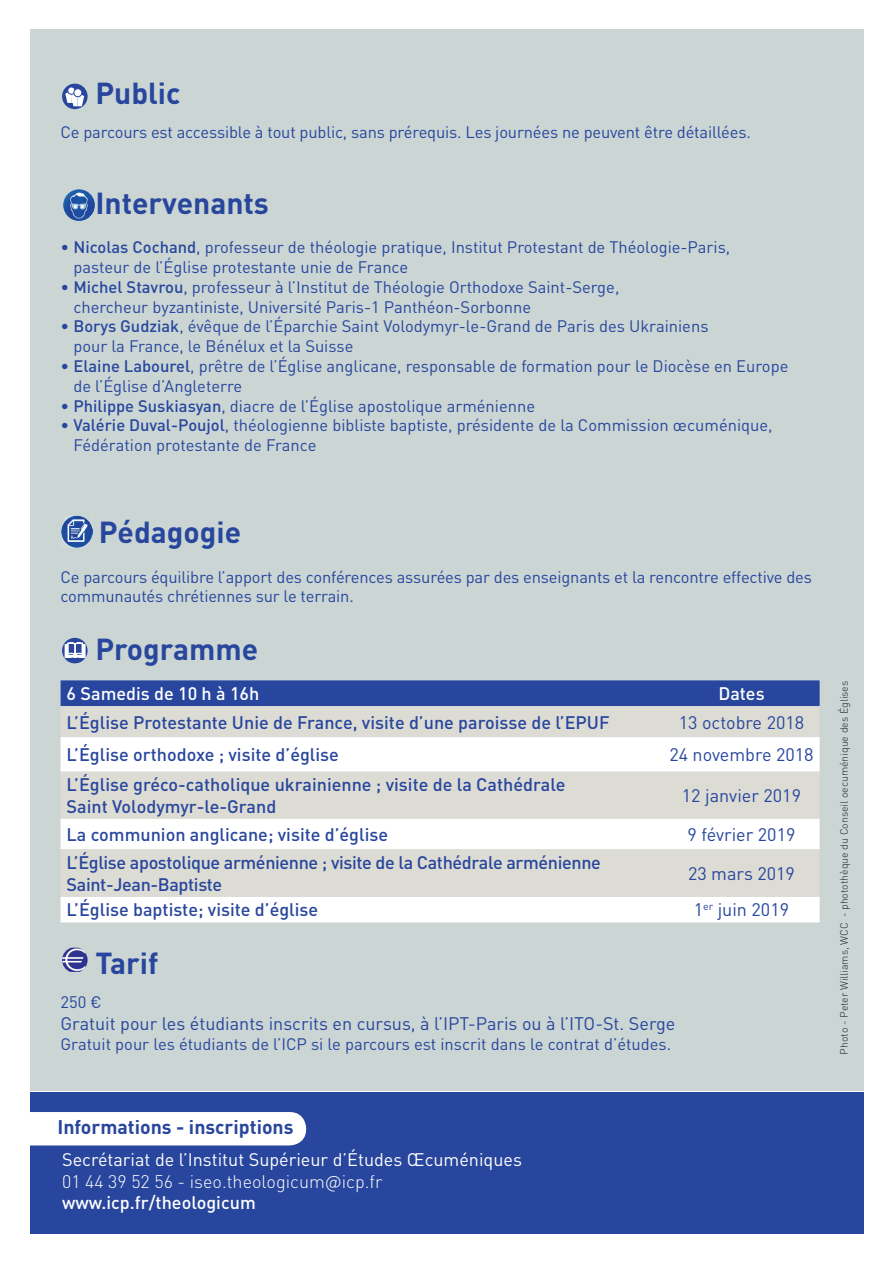
<style>
.page{position:relative;width:893px;height:1263px;background:#fff}
.page>*{position:absolute;margin:0;border:0;box-sizing:border-box;transform-origin:0 0}
.t1{font:700 30px "DINOT";color:#28469d}
.t2{font:700 19.5px "DINOT";color:#28469d}
.t3{font:500 18px/21.6px "DINOT";color:#28469d}
.t4{font:18px "DINOT";color:#28469d}
.t5{font:500 18px/21.6px "DINOT";letter-spacing:-.02em;color:#28469d}
.t6{font:18px "DINOT";color:#fff}
.t7{font:500 18px "DINOT";color:#fff}
.t8{font:300 18px "DINOT";color:#fff}
.t9{font:16.5px/19.8px "DINOT";color:#28469d}
.t10{font:300 10.5px "DINOT";color:#231f20}
.s1{font-weight:500}
</style>
<div class="page">
<div style="left:30px;top:30px;width:833px;height:1061px;background:#cad5d4"></div>
<div style="left:30px;top:1092px;width:833px;height:141px;background:#28469d"></div>
<div style="left:61px;top:680px;width:759px;height:26px;background:#28469d"></div>
<div style="left:61px;top:706px;width:759px;height:31px;background:#dcdcd4"></div>
<svg style="left:61px;top:737px;width:759px;height:185px;background:#f2f2f0"></svg>
<div style="left:61px;top:849px;width:759px;height:48px;background:#dcdcd4"></div>
<div style="left:30px;top:1112px;width:276px;height:33px;background:#fff"></div>
<svg style="left:62px;top:84px;width:26px;height:25px"></svg>
<div style="left:68px;top:87px;width:7px;height:7px;background:#fff;border-radius:50%"></div>
<div style="left:68px;top:87px;width:7px;height:7px;border:1px solid #28469d;border-radius:50%"></div>
<svg style="left:65px;top:92px;width:19px;height:14px"></svg>
<div style="left:74px;top:89px;width:8px;height:8px;background:#fff;border-radius:50%"></div>
<div style="left:74px;top:89px;width:8px;height:8px;border:1px solid #28469d;border-radius:50%"></div>
<svg style="left:62px;top:638px;width:26px;height:25px"></svg>
<svg style="left:65px;top:642px;width:20px;height:16px"></svg>
<img style="left:62px;top:948px;width:26px;height:24px">
<img style="left:63px;top:189px;width:32px;height:32px">
<img style="left:61px;top:516px;width:31px;height:31px">
<h1 class="t1" style="left:95px;top:73px;width:87px">Public</h1>
<p class="t9" style="left:61px;top:122px;width:692px">Ce parcours est accessible à tout public, sans prérequis. Les journées ne peuvent être détaillées.</p>
<h1 class="t1" style="left:95px;top:183px;width:175px">Intervenants</h1>
<p class="t9" style="left:73px;top:237px;width:658px;text-indent:-13px">• <span class="s1">Nicolas Cochand</span>, professeur de théologie pratique, Institut Protestant de Théologie-Paris, pasteur de l’Église protestante unie de France</p>
<p class="t9" style="left:73px;top:277px;width:547px;text-indent:-13px">• <span class="s1">Michel Stavrou</span>, professeur à l’Institut de Théologie Orthodoxe Saint-Serge, chercheur byzantiniste, Université Paris-1 Panthéon-Sorbonne</p>
<p class="t9" style="left:73px;top:316px;width:637px;text-indent:-13px">• <span class="s1">Borys Gudziak</span>, évêque de l’Éparchie Saint Volodymyr-le-Grand de Paris des Ukrainiens pour la France, le Bénélux et la Suisse</p>
<p class="t9" style="left:73px;top:356px;width:717px;text-indent:-13px">• <span class="s1">Elaine Labourel</span>, prêtre de l’Église anglicane, responsable de formation pour le Diocèse en Europe de l’Église d’Angleterre</p>
<p class="t9" style="left:61px;top:395px;width:476px">• <span class="s1">Philippe Suskiasyan</span>, diacre de l’Église apostolique arménienne</p>
<p class="t9" style="left:73px;top:415px;width:701px;text-indent:-13px">• <span class="s1">Valérie Duval-Poujol</span>, théologienne bibliste baptiste, présidente de la Commission œcuménique,<br>Fédération protestante de France</p>
<h1 class="t1" style="left:99px;top:512px;width:144px">Pédagogie</h1>
<p class="t9" style="left:61px;top:566px;width:753px">Ce parcours équilibre l’apport des conférences assurées par des enseignants et la rencontre effective des communautés chrétiennes sur le terrain.</p>
<h1 class="t1" style="left:95px;top:629px;width:164px">Programme</h1>
<p class="t7" style="left:67px;top:682px;width:194px">6 Samedis de 10 h à 16h</p>
<p class="t7" style="left:718px;top:682px;width:48px">Dates</p>
<p class="t3" style="left:67px;top:711px;width:544px">L’Église Protestante Unie de France, visite d’une paroisse de l’EPUF</p>
<p class="t4" style="left:679px;top:711px;width:127px">13 octobre 2018</p>
<p class="t3" style="left:67px;top:743px;width:274px">L’Église orthodoxe ; visite d’église</p>
<p class="t4" style="left:669px;top:743px;width:146px">24 novembre 2018</p>
<p class="t3" style="left:67px;top:773px;width:500px">L’Église gréco-catholique ukrainienne ; visite de la Cathédrale<br>Saint Volodymyr-le-Grand</p>
<p class="t4" style="left:682px;top:784px;width:121px">12 janvier 2019</p>
<p class="t3" style="left:67px;top:823px;width:323px">La communion anglicane; visite d’église</p>
<p class="t4" style="left:687px;top:823px;width:109px">9 février 2019</p>
<p class="t5" style="left:67px;top:851px;width:536px">L’Église apostolique arménienne ; visite de la Cathédrale arménienne<br>Saint-Jean-Baptiste</p>
<p class="t4" style="left:688px;top:862px;width:108px">23 mars 2019</p>
<p class="t3" style="left:67px;top:899px;width:253px">L’Église baptiste; visite d’église</p>
<p class="t4" style="left:694px;top:899px;width:97px">1<sup>er</sup> juin 2019</p>
<h1 class="t1" style="left:95px;top:943px;width:64px">Tarif</h1>
<p class="t9" style="left:61px;top:992px;width:43px">250 €</p>
<p class="t4" style="left:61px;top:1012px;width:616px">Gratuit pour les étudiants inscrits en cursus, à l’IPT-Paris ou à l’ITO-St. Serge</p>
<p class="t9" style="left:61px;top:1033px;width:612px">Gratuit pour les étudiants de l’ICP si le parcours est inscrit dans le contrat d’études.</p>
<p class="t10" style="left:838px;top:1054px;width:375px;rotate:-90deg">Photo - Peter Williams, WCC - photothèque du Conseil oecuménique des Églises</p>
<p class="t2" style="left:57px;top:1114px;width:238px">Informations - inscriptions</p>
<p class="t6" style="left:62px;top:1148px;width:461px">Secrétariat de l’Institut Supérieur d’Études Œcuméniques</p>
<p class="t8" style="left:62px;top:1170px;width:322px">01 44 39 52 56 - iseo.theologicum@icp.fr</p>
<p class="t7" style="left:62px;top:1191px;width:195px">www.icp.fr/theologicum</p>
</div>
